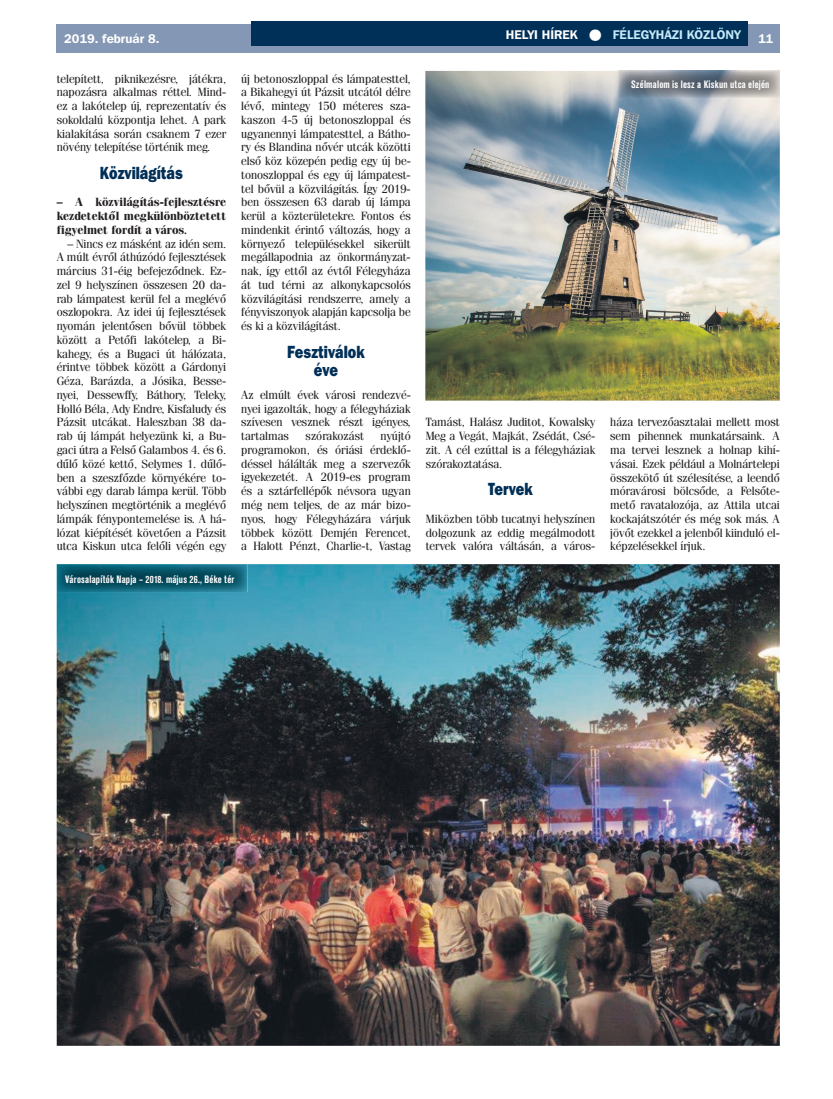
<style>
.page{position:relative;width:833px;height:1099px;background:#fff}
.page>*{position:absolute;margin:0;border:0;box-sizing:border-box;transform-origin:0 0}
.t1{font:17.5px/18.8px "Franklin Gothic Hv PFL";color:#002f57;text-align:center;scale:.8 1}
.t2{font:700 12.5px "Franklin Gothic PFL";color:#c6eafa}
.t3{font:700 12.5px "Franklin Gothic PFL";color:#fff}
.t4{font:11.88px/13.8px "Fenice PFL";color:#231f20;text-align:justify}
.t5{font:700 11.88px/13.8px "Fenice PFL";color:#231f20;text-align:justify}
.t6{font:700 10.62px "Akzidenz Grotesk Cn PFL";color:#fff;scale:.95 1}
.s1{color:#fff}
</style>
<div class="page">
<div style="left:57px;top:25px;width:723px;height:28px;background:#8498b6"></div>
<div style="left:252px;top:21px;width:496px;height:25px;background:#002f57"></div>
<img style="left:425px;top:71px;width:355px;height:329px">
<img style="left:57px;top:564px;width:723px;height:481px">
<img style="left:619px;top:71px;width:161px;height:27px">
<img style="left:57px;top:564px;width:190px;height:28px">
<p class="t3" style="left:64px;top:31px;width:97px">2019. február 8.</p>
<p class="t2" style="left:506px;top:26px;width:236px"><span class="s1">HELYI HÍREK</span> <span class="s1">●</span> FÉLEGYHÁZI KÖZLÖNY</p>
<p class="t3" style="left:758px;top:31px;width:17px">11</p>
<p class="t4" style="left:57px;top:71px;width:171px">telepített, piknikezésre, játékra, napozásra alkalmas réttel. Mind&shy;ez a lakótelep új, reprezentatív és sokoldalú központja lehet. A park kialakítása során csaknem 7 ezer növény telepítése történik meg.</p>
<h1 class="t1" style="left:100px;top:163px;width:105px">Közvilágítás</h1>
<p class="t5" style="left:57px;top:195px;width:171px">– A közvilágítás-fejlesztésre kezdetektől megkülönböztetett figyelmet fordít a város.</p>
<p class="t4" style="left:57px;top:236px;width:171px;text-indent:11px">– Nincs ez másként az idén sem.<br>A múlt évről áthúzódó fejlesztések március 31-éig befejeződnek. Ez&shy;zel 9 helyszínen összesen 20 da&shy;rab lámpatest kerül fel a meglévő oszlopokra. Az idei új fejlesztések nyomán jelentősen bővül többek között a Petőfi lakótelep, a Bi&shy;kahegy, és a Bugaci út hálózata, érintve többek között a Gárdonyi Géza, Barázda, a Jósika, Besse&shy;nyei, Dessewffy, Báthory, Teleky, Holló Béla, Ady Endre, Kisfaludy és Pázsit utcákat. Haleszban 38 da&shy;rab új lámpát helyezünk ki, a Bu&shy;gaci útra a Felső Galambos 4. és 6. dűlő közé kettő, Selymes 1. dűlő&shy;ben a szeszfőzde környékére to&shy;vábbi egy darab lámpa kerül. Több helyszínen megtörténik a meglévő lámpák fénypontemelése is. A há&shy;lózat kiépítését követően a Pázsit utca Kiskun utca felőli végén egy</p>
<p class="t4" style="left:241px;top:71px;width:171px">új betonoszloppal és lámpatesttel, a Bikahegyi út Pázsit utcától délre lévő, mintegy 150 méteres sza&shy;kaszon 4-5 új betonoszloppal és ugyanennyi lámpatesttel, a Bátho&shy;ry és Blandina nővér utcák közötti első köz közepén pedig egy új be&shy;tonoszloppal és egy új lámpatest&shy;tel bővül a közvilágítás. Így 2019- ben összesen 63 darab új lámpa kerül a közterületekre. Fontos és mindenkit érintő változás, hogy a környező településekkel sikerült megállapodnia az önkormányzat&shy;nak, így ettől az évtől Félegyháza át tud térni az alkonykapcsolós közvilágítási rendszerre, amely a fényviszonyok alapján kapcsolja be és ki a közvilágítást.</p>
<h1 class="t1" style="left:287px;top:342px;width:98px">Fesztiválok éve</h1>
<p class="t4" style="left:241px;top:388px;width:171px">Az elmúlt évek városi rendezvé&shy;nyei igazolták, hogy a félegyháziak szívesen vesznek részt igényes, tartalmas</p>
<p class="t6" style="left:631px;top:79px;width:147px">Szélmalom is lesz a Kiskun utca elején</p>
<p class="t4" style="left:610px;top:415px;width:171px">háza tervezőasztalai mellett most sem pihennek munkatársaink. A ma tervei lesznek a holnap kihí&shy;vásai. Ezek például a Molnártelepi összekötő út szélesítése, a leendő móravárosi bölcsőde, a Felsőte&shy;mető ravatalozója, az Attila utcai kockajátszótér és még sok más. A jövőt ezekkel a jelenből kiinduló el&shy;képzelésekkel írjuk.</p>
<p class="t4" style="left:426px;top:415px;width:171px">Tamást, Halász Juditot, Kowalsky Meg a Vegát, Majkát, Zsédát, Csé&shy;zit. A cél ezúttal is a félegyháziak szórakoztatása.</p>
<h1 class="t1" style="left:488px;top:479px;width:58px">Tervek</h1>
<p class="t4" style="left:426px;top:511px;width:171px">Miközben több tucatnyi helyszínen dolgozunk az eddig megálmodott tervek valóra váltásán, a város-</p>
<p class="t4" style="left:241px;top:429px;width:171px;text-indent:139px">nyújtó programokon, és óriási érdeklő&shy;déssel hálálták meg a szervezők igyekezetét. A 2019-es program és a sztárfellépők névsora ugyan még nem teljes, de az már bizo&shy;nyos, hogy Félegyházára várjuk többek között Demjén Ferencet, a Halott Pénzt, Charlie-t, Vastag</p>
<p class="t4" style="left:306px;top:429px;width:60px">szórakozást</p>
<p class="t6" style="left:65px;top:573px;width:180px">Városalapítók Napja – 2018. május 26., Béke tér</p>
</div>
